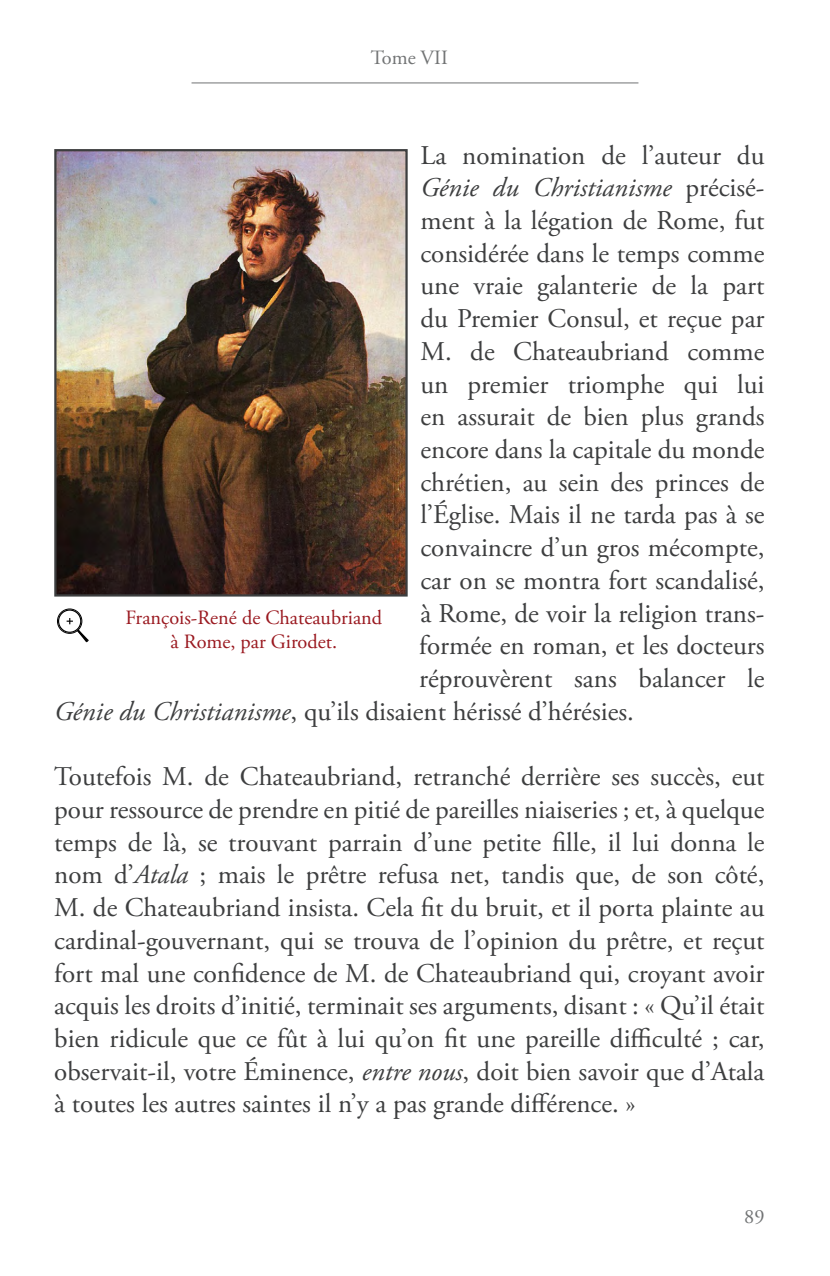
<style>
.page{position:relative;width:830px;height:1276px;background:#fff}
.page>*{position:absolute;margin:0;border:0;box-sizing:border-box;transform-origin:0 0}
.par{font:27px/32.6px "Adobe Garamond Pro";color:#3d3e3f;text-align:justify}
.par-2{font:italic 27px "Adobe Garamond Pro";color:#3d3e3f}
.t1{font:20.25px/24.3px "Adobe Garamond Pro";color:#9a1920;text-align:center}
.t2{font:20.25px "Adobe Garamond Pro";color:#717374}
.s1{font-style:normal}
.s2{font-style:italic}
</style>
<div class="page">
<hr style="left:191px;top:83px;width:447px;height:1px;background:#717374">
<img style="left:57px;top:152px;width:347px;height:441px">
<div style="left:54px;top:149px;width:353px;height:447px;border:2px solid #3d3e3f"></div>
<div style="left:57px;top:609px;width:25px;height:24px;border:1px solid #000;border-radius:50%"></div>
<div style="left:58px;top:609px;width:23px;height:24px;border:1px solid #000;border-radius:50%"></div>
<svg style="left:67px;top:618px;width:22px;height:24px"></svg>
<p class="t2" style="left:371px;top:45px;width:78px">Tome VII</p>
<p class="par" style="left:420px;top:140px;width:345px">La nomination de l’auteur du</p>
<p class="par-2" style="left:420px;top:171px;width:345px">Génie du Christianisme <span class="s1">précisé-</span></p>
<p class="par" style="left:420px;top:205px;width:345px">ment à la légation de Rome, fut</p>
<p class="par" style="left:420px;top:238px;width:345px">considérée dans le temps comme</p>
<p class="par" style="left:420px;top:270px;width:345px">une vraie galanterie de la part</p>
<p class="par" style="left:420px;top:303px;width:345px">du Premier Consul, et reçue par</p>
<p class="par" style="left:420px;top:336px;width:345px">M. de Chateaubriand comme</p>
<p class="par" style="left:420px;top:369px;width:345px">un premier triomphe qui lui</p>
<p class="par" style="left:420px;top:401px;width:345px">en assurait de bien plus grands</p>
<p class="par" style="left:420px;top:434px;width:345px">encore dans la capitale du monde</p>
<p class="par" style="left:420px;top:467px;width:345px">chrétien, au sein des princes de</p>
<p class="par" style="left:420px;top:499px;width:345px">l’Église. Mais il ne tarda pas à se</p>
<p class="par" style="left:420px;top:532px;width:345px">convaincre d’un gros mécompte,</p>
<p class="par" style="left:420px;top:565px;width:345px">car on se montra fort scandalisé,</p>
<p class="par" style="left:420px;top:598px;width:345px">à Rome, de voir la religion trans-</p>
<p class="par" style="left:419px;top:630px;width:346px">formée en roman, et les docteurs</p>
<p class="par" style="left:419px;top:663px;width:346px">réprouvèrent sans balancer le</p>
<p class="par" style="left:54px;top:696px;width:581px"><span class="s2">Génie du Christianisme</span>, qu’ils disaient hérissé d’hérésies.</p>
<p class="par" style="left:54px;top:761px;width:711px">Toutefois M. de Chateaubriand, retranché derrière ses succès, eut pour ressource de prendre en pitié de pareilles niaiseries ; et, à quelque temps de là, se trouvant parrain d’une petite fille, il lui donna le nom d’<span class="s2">Atala</span> ; mais le prêtre refusa net, tandis que, de son côté, M. de Chateaubriand insista. Cela fit du bruit, et il porta plainte au cardinal-gouvernant, qui se trouva de l’opinion du prêtre, et reçut fort mal une confidence de M. de Chateaubriand qui, croyant avoir acquis les droits d’initié, terminait ses arguments, disant : « Qu’il était bien ridicule que ce fût à lui qu’on fit une pareille difficulté ; car, observait-il, votre Éminence, <span class="s2">entre nous</span>, doit bien savoir que d’Atala à toutes les autres saintes il n’y a pas grande différence. »</p>
<p class="t1" style="left:125px;top:606px;width:258px">François-René de Chateaubriand à Rome, par Girodet.</p>
<p class="t2" style="left:744px;top:1205px;width:22px">89</p>
</div>
